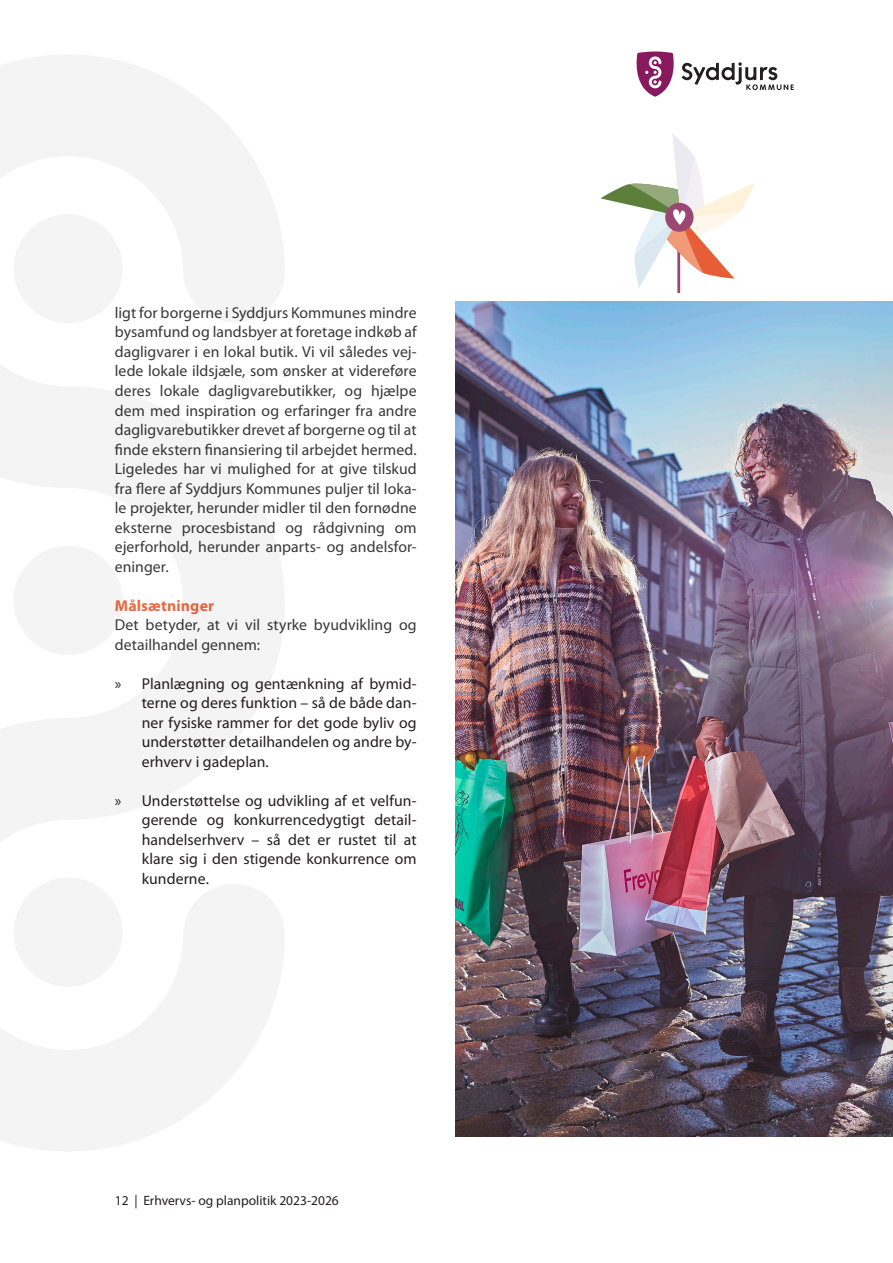
<style>
.page{position:relative;width:893px;height:1263px;background:#fff}
.page>*{position:absolute;margin:0;border:0;box-sizing:border-box;transform-origin:0 0}
.t1{font:15.75px/19.5px "Myriad Pro";letter-spacing:.005em;color:#383839;text-align:justify}
.t2{font:15.75px/19.5px "Myriad Pro";letter-spacing:.005em;color:#231f20;text-align:justify}
.t3{font:700 15.75px "Myriad Pro";letter-spacing:.01em;color:#e86b43}
.t4{font:13.5px "Myriad Pro";color:#231f20}
</style>
<div class="page">
<svg style="left:637px;top:51px;width:157px;height:46px"></svg>
<svg style="left:0;top:55px;width:284px;height:1096px;fill:#f4f4f4"></svg>
<hr style="left:677px;top:223px;width:3px;height:69px;background:#9a4873">
<svg style="left:600px;top:134px;width:155px;height:154px"></svg>
<img style="left:455px;top:302px;width:438px;height:834px">
<p class="t1" style="left:115px;top:303px;width:303px">ligt for borgerne i Syddjurs Kommunes mindre bysamfund og landsbyer at foretage indkøb af dagligvarer i en lokal butik. Vi vil således vej&shy;lede lokale ildsjæle, som ønsker at videreføre deres lokale dagligvarebutikker, og hjælpe dem med inspiration og erfaringer fra andre dagligvarebutikker drevet af borgerne og til at finde ekstern finansiering til arbejdet hermed.<br>Ligeledes har vi mulighed for at give tilskud fra flere af Syddjurs Kommunes puljer til loka&shy;le projekter, herunder midler til den fornødne eksterne procesbistand og rådgivning om ejerforhold, herunder anparts- og andelsfor&shy;eninger.</p>
<p class="t3" style="left:115px;top:595px;width:101px">Målsætninger</p>
<p class="t1" style="left:115px;top:615px;width:303px">Det betyder, at vi vil styrke byudvikling og detailhandel gennem:</p>
<p class="t2" style="left:142px;top:673px;width:276px;text-indent:-27px">» Planlægning og gentænkning af bymid&shy;terne og deres funktion – så de både dan&shy;ner fysiske rammer for det gode byliv og understøtter detailhandelen og andre by&shy;erhverv i gadeplan.</p>
<p class="t2" style="left:142px;top:790px;width:276px;text-indent:-27px">» Understøttelse og udvikling af et velfun&shy;gerende og konkurrencedygtigt detail&shy;handelserhverv – så det er rustet til at klare sig i den stigende konkurrence om kunderne.</p>
<p class="t4" style="left:115px;top:1192px;width:226px">12 | Erhvervs- og planpolitik 2023-2026</p>
</div>
